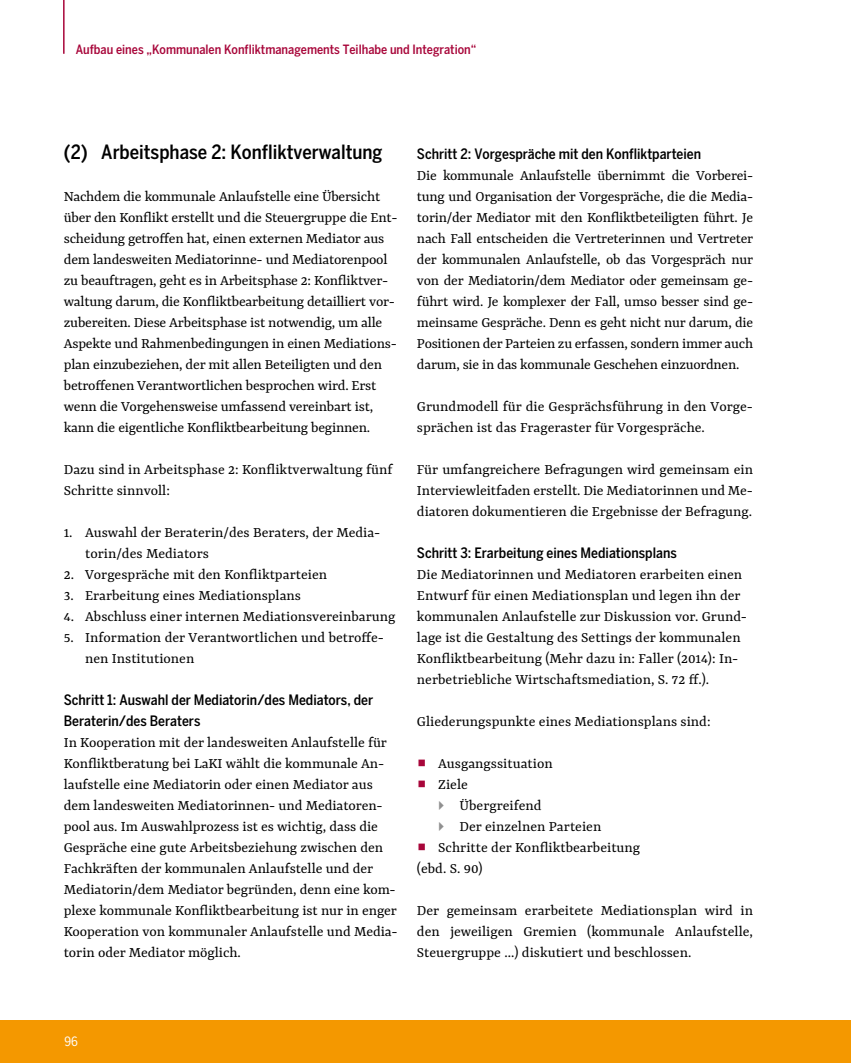
<style>
.page{position:relative;width:851px;height:1063px;background:#fff}
.page>*{position:absolute;margin:0;border:0;box-sizing:border-box;transform-origin:0 0}
.Ü6{font:500 condensed 19.5px "Benton Sans";color:#000}
.Fließ{font:15.75px/21px "Yrsa";letter-spacing:-.005em;color:#000}
.Ü5{font:500 condensed 14.25px/21px "Benton Sans";color:#000}
.t1{font:500 condensed 12.75px "Benton Sans";color:#a8063a}
.t2{font:condensed 12.75px "Benton Sans";color:#fff}
.s1{color:#a8063a}
</style>
<div class="page">
<div style="left:0;top:1020px;width:850px;height:43px;background:#f49800"></div>
<hr style="left:63px;top:0;width:2px;height:54px;background:#a8063a">
<p class="t1" style="left:76px;top:42px;width:402px">Aufbau eines „Kommunalen Konfliktmanagements Teilhabe und Integration“</p>
<p class="Ü6" style="left:64px;top:140px;width:320px">(2) Arbeitsphase 2: Konfliktverwaltung</p>
<p class="Fließ" style="left:64px;top:185px;width:335px">Nachdem die kommunale Anlaufstelle eine Übersicht über den Konflikt erstellt und die Steuergruppe die Ent&shy;scheidung getroffen hat, einen externen Mediator aus dem landesweiten Mediatorinne- und Mediatorenpool zu beauftragen, geht es in Arbeitsphase 2: Konfliktver&shy;waltung darum, die Konfliktbearbeitung detailliert vor&shy;zubereiten. Diese Arbeitsphase ist notwendig, um alle Aspekte und Rahmenbedingungen in einen Mediations&shy;plan einzubeziehen, der mit allen Beteiligten und den betroffenen Verantwortlichen besprochen wird. Erst wenn die Vorgehensweise umfassend vereinbart ist, kann die eigentliche Konfliktbearbeitung beginnen.</p>
<p class="Fließ" style="left:64px;top:458px;width:330px">Dazu sind in Arbeitsphase 2: Konfliktverwaltung fünf<br>Schritte sinnvoll:</p>
<p class="Fließ" style="left:85px;top:521px;width:295px;text-indent:-21px">1. Auswahl der Beraterin/des Beraters, der Media&shy;torin/des Mediators</p>
<p class="Fließ" style="left:64px;top:563px;width:265px">2. Vorgespräche mit den Konfliktparteien</p>
<p class="Fließ" style="left:64px;top:584px;width:239px">3. Erarbeitung eines Mediationsplans</p>
<p class="Fließ" style="left:64px;top:605px;width:333px">4. Abschluss einer internen Mediationsvereinbarung</p>
<p class="Fließ" style="left:85px;top:626px;width:300px;text-indent:-21px">5. Information der Verantwortlichen und betroffe&shy;nen Institutionen</p>
<p class="Ü5" style="left:64px;top:689px;width:311px">Schritt 1: Auswahl der Mediatorin/des Mediators, der<br>Beraterin/des Beraters</p>
<p class="Fließ" style="left:64px;top:731px;width:335px">In Kooperation mit der landesweiten Anlaufstelle für Konfliktberatung bei LaKI wählt die kommunale An&shy;laufstelle eine Mediatorin oder einen Mediator aus dem landesweiten Mediatorinnen- und Mediatoren&shy;pool aus. Im Auswahlprozess ist es wichtig, dass die Gespräche eine gute Arbeitsbeziehung zwischen den Fachkräften der kommunalen Anlaufstelle und der Mediatorin/dem Mediator begründen, denn eine kom&shy;plexe kommunale Konfliktbearbeitung ist nur in enger Kooperation von kommunaler Anlaufstelle und Media&shy;torin oder Mediator möglich.</p>
<p class="Ü5" style="left:417px;top:143px;width:285px">Schritt 2: Vorgespräche mit den Konfliktparteien</p>
<p class="Fließ" style="left:417px;top:164px;width:338px;text-align:justify">Die kommunale Anlaufstelle übernimmt die Vorberei&shy;tung und Organisation der Vorgespräche, die die Media&shy;torin/der Mediator mit den Konfliktbeteiligten führt. Je nach Fall entscheiden die Vertreterinnen und Vertreter der kommunalen Anlaufstelle, ob das Vorgespräch nur von der Mediatorin/dem Mediator oder gemeinsam ge&shy;führt wird. Je komplexer der Fall, umso besser sind ge&shy;meinsame Gespräche. Denn es geht nicht nur darum, die Positionen der Parteien zu erfassen, sondern immer auch darum, sie in das kommunale Geschehen einzuordnen.</p>
<p class="Fließ" style="left:417px;top:395px;width:337px">Grundmodell für die Gesprächsführung in den Vorge&shy;sprächen ist das Frageraster für Vorgespräche.</p>
<p class="Fließ" style="left:417px;top:458px;width:337px;text-align:justify">Für umfangreichere Befragungen wird gemeinsam ein Interviewleitfaden erstellt. Die Mediatorinnen und Me&shy;diatoren dokumentieren die Ergebnisse der Befragung.</p>
<p class="Ü5" style="left:417px;top:542px;width:261px">Schritt 3: Erarbeitung eines Mediationsplans</p>
<p class="Fließ" style="left:417px;top:563px;width:331px">Die Mediatorinnen und Mediatoren erarbeiten einen Entwurf für einen Mediationsplan und legen ihn der kommunalen Anlaufstelle zur Diskussion vor. Grund&shy;lage ist die Gestaltung des Settings der kommunalen Konfliktbearbeitung (Mehr dazu in: Faller (2014): In&shy;nerbetriebliche Wirtschaftsmediation, S. 72 ff.).</p>
<p class="Fließ" style="left:417px;top:710px;width:295px">Gliederungspunkte eines Mediationsplans sind:</p>
<p class="Fließ" style="left:417px;top:752px;width:137px"><span class="s1">▪</span> Ausgangssituation</p>
<p class="Fließ" style="left:417px;top:773px;width:52px"><span class="s1">▪</span> Ziele</p>
<p class="Fließ" style="left:459px;top:794px;width:84px">Übergreifend</p>
<p class="Fließ" style="left:459px;top:815px;width:143px">Der einzelnen Parteien</p>
<p class="Fließ" style="left:417px;top:836px;width:225px"><span class="s1">▪</span> Schritte der Konfliktbearbeitung</p>
<p class="Fließ" style="left:417px;top:857px;width:67px">(ebd. S. 90)</p>
<p class="Fließ" style="left:417px;top:899px;width:337px;text-align:justify">Der gemeinsam erarbeitete Mediationsplan wird in den jeweiligen Gremien (kommunale Anlaufstelle, Steuergruppe …) diskutiert und beschlossen.</p>
<p class="t2" style="left:65px;top:1034px;width:15px">96</p>
</div>
